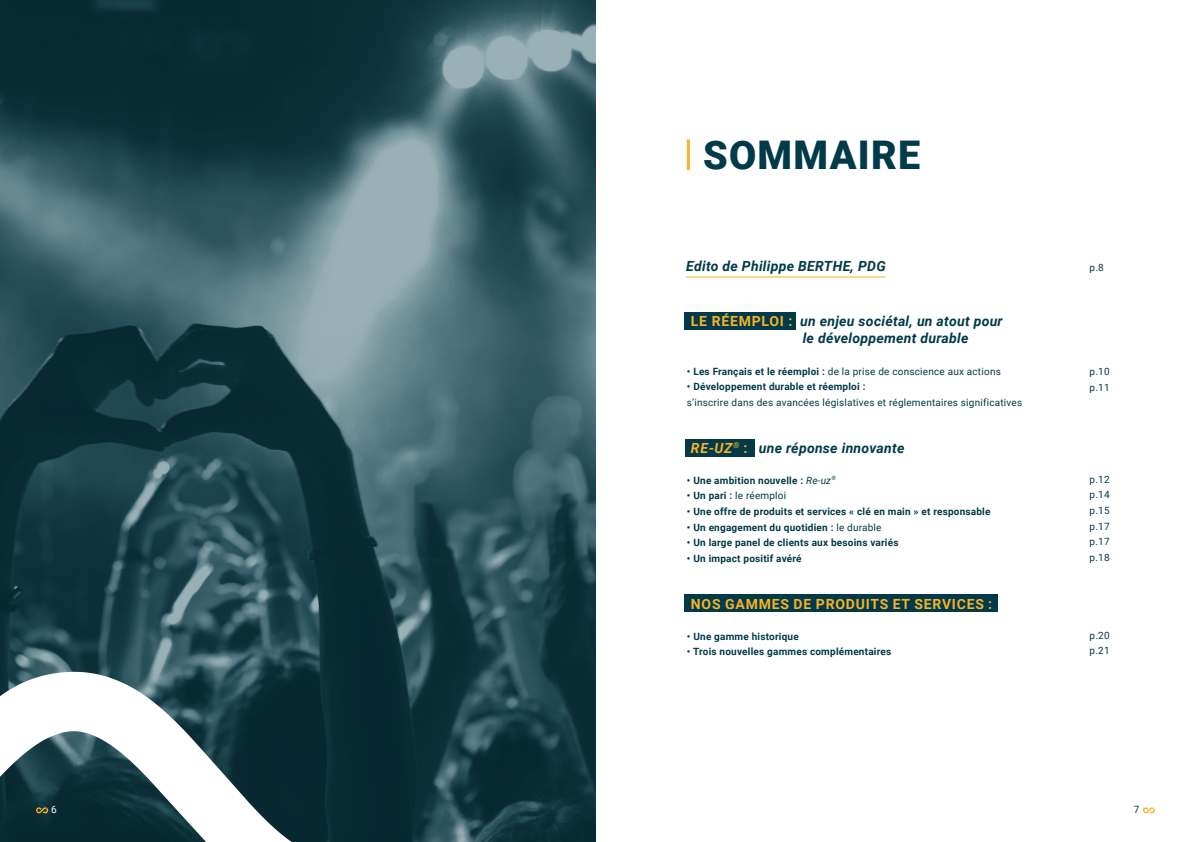
<style>
.page{position:relative;width:1191px;height:842px;background:#fff}
.page>*{position:absolute;margin:0;border:0;box-sizing:border-box;transform-origin:0 0}
.t1{font:900 39.5px "Roboto";letter-spacing:.035em;color:#023a49}
.t2{font:italic 700 14px "Roboto";letter-spacing:.02em;color:#023a49}
.t3{font:700 14px "Roboto";letter-spacing:.055em;color:#f9b223}
.t4{font:700 10px "Roboto";letter-spacing:.02em;color:#023a49}
.t5{font:10px "Roboto";letter-spacing:.02em;color:#023a49}
.t6{font:10px "Roboto";color:#fff}
.s1{font-style:normal;color:#f9b223}
.s2{font-weight:700}
.s3{color:#f9b223}
.s4{font-weight:400;font-style:italic}
.s5{font-weight:400}
</style>
<div class="page">
<div style="left:685px;top:312px;width:111px;height:18px;background:#023a49"></div>
<div style="left:685px;top:439px;width:69px;height:17px;background:#023a49"></div>
<div style="left:685px;top:594px;width:313px;height:18px;background:#023a49"></div>
<svg style="left:0;top:0;width:595px;height:842px;background:#2c5059"></svg>
<hr style="left:687px;top:140px;width:3px;height:30px;background:#f9b223">
<hr style="left:686px;top:276px;width:199px;height:1px;background:#f9b223">
<svg style="left:0;top:672px;width:292px;height:170px"></svg>
<svg style="left:1142px;top:807px;width:13px;height:6px"></svg>
<svg style="left:36px;top:807px;width:12px;height:6px"></svg>
<p class="t1" style="left:703px;top:127px;width:219px">SOMMAIRE</p>
<p class="t2" style="left:686px;top:257px;width:201px">Edito de Philippe BERTHE, PDG</p>
<p class="t2" style="left:691px;top:311px;width:313px"><span class="s1">LE RÉEMPLOI :</span> un enjeu sociétal, un atout pour</p>
<p class="t2" style="left:802px;top:328px;width:167px">le développement durable</p>
<p class="t5" style="left:687px;top:364px;width:315px"><span class="s2">• Les Français et le réemploi :</span> de la prise de conscience aux actions</p>
<p class="t4" style="left:687px;top:380px;width:180px">• Développement durable et réemploi :</p>
<p class="t5" style="left:687px;top:395px;width:337px">s’inscrire dans des avancées législatives et réglementaires significatives</p>
<p class="t2" style="left:691px;top:438px;width:215px"><span class="s3">RE-UZ</span><sup>®</sup> <span class="s1">:</span> une réponse innovante</p>
<p class="t4" style="left:687px;top:473px;width:150px">• Une ambition nouvelle : <span class="s4">Re-uz</span><sup>®</sup></p>
<p class="t5" style="left:687px;top:489px;width:101px"><span class="s2">• Un pari :</span> le réemploi</p>
<p class="t4" style="left:687px;top:504px;width:305px">• Une offre de produits et services « clé en main » et responsable</p>
<p class="t4" style="left:687px;top:520px;width:196px">• Un engagement du quotidien : <span class="s5">le durable</span></p>
<p class="t4" style="left:687px;top:536px;width:213px">• Un large panel de clients aux besoins variés</p>
<p class="t4" style="left:687px;top:551px;width:116px">• Un impact positif avéré</p>
<p class="t3" style="left:691px;top:594px;width:303px">NOS GAMMES DE PRODUITS ET SERVICES :</p>
<p class="t4" style="left:687px;top:629px;width:113px">• Une gamme historique</p>
<p class="t4" style="left:687px;top:645px;width:206px">• Trois nouvelles gammes complémentaires</p>
<p class="t5" style="left:1089px;top:261px;width:16px">p.8</p>
<p class="t5" style="left:1089px;top:365px;width:22px">p.10</p>
<p class="t5" style="left:1089px;top:380px;width:22px">p.11</p>
<p class="t5" style="left:1089px;top:472px;width:22px">p.12</p>
<p class="t5" style="left:1089px;top:488px;width:22px">p.14</p>
<p class="t5" style="left:1089px;top:503px;width:22px">p.15</p>
<p class="t5" style="left:1089px;top:519px;width:22px">p.17</p>
<p class="t5" style="left:1089px;top:535px;width:22px">p.17</p>
<p class="t5" style="left:1089px;top:550px;width:22px">p.18</p>
<p class="t5" style="left:1089px;top:628px;width:22px">p.20</p>
<p class="t5" style="left:1089px;top:644px;width:22px">p.21</p>
<p class="t6" style="left:51px;top:803px;width:7px">6</p>
<p class="t5" style="left:1133px;top:803px;width:7px">7</p>
</div>
